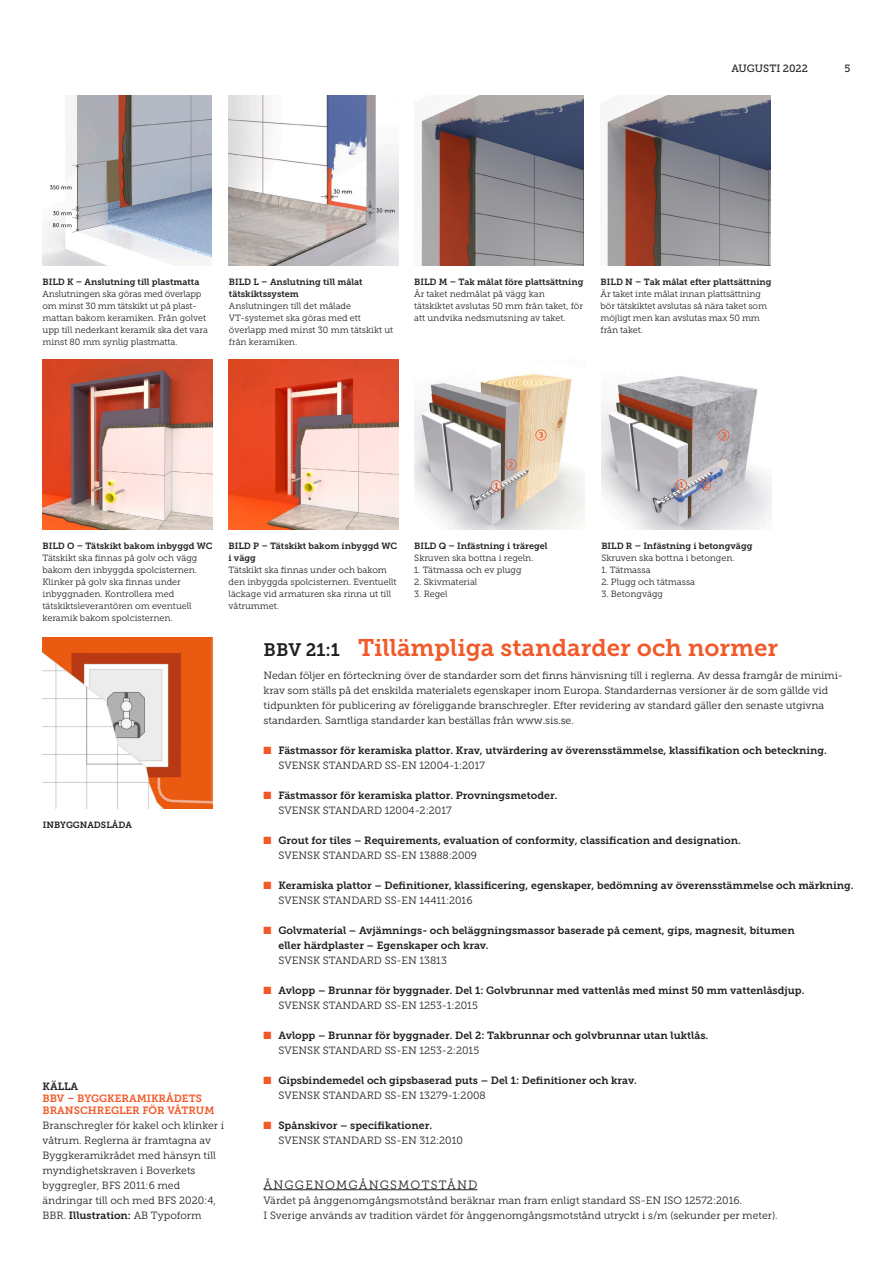
<style>
.page{position:relative;width:893px;height:1263px;background:#fff}
.page>*{position:absolute;margin:0;border:0;box-sizing:border-box;transform-origin:0 0}
.t1{font:24px "Museo Slab 700";color:#f15929}
.t2{font:12px "Museo Slab 300";letter-spacing:.1em;color:#231f20}
.t3{font:10.5px/15px "Museo Slab 300";letter-spacing:-.005em;color:#231f20}
.t4{font:10.5px/15px "Museo Slab 700";color:#231f20}
.t5{font:10.5px/12px "Museo Slab 700";color:#f15929}
.t6{font:10.5px "Museo Slab 500";color:#231f20}
.t7{font:9px/12px "Museo Slab 300";color:#231f20}
.t8{font:9px/12px "Museo Slab 700";color:#231f20}
.s1{font-family:"Museo Slab 700"}
.s2{font-size:18px;color:#231f20}
.s3{color:#f15929}
</style>
<div class="page">
<img style="left:43px;top:638px;width:169px;height:170px">
<img style="left:229px;top:96px;width:169px;height:170px">
<img style="left:43px;top:96px;width:169px;height:170px">
<img style="left:421px;top:96px;width:163px;height:170px">
<img style="left:607px;top:96px;width:163px;height:170px">
<img style="left:43px;top:359px;width:170px;height:170px">
<img style="left:229px;top:359px;width:170px;height:170px">
<img style="left:414px;top:373px;width:170px;height:156px">
<svg style="left:535px;top:429px;width:12px;height:12px"></svg>
<svg style="left:505px;top:459px;width:12px;height:11px"></svg>
<svg style="left:491px;top:480px;width:11px;height:11px"></svg>
<img style="left:601px;top:376px;width:170px;height:153px">
<svg style="left:718px;top:429px;width:11px;height:12px"></svg>
<svg style="left:700px;top:479px;width:11px;height:11px"></svg>
<svg style="left:676px;top:479px;width:11px;height:11px"></svg>
<hr style="left:264px;top:1189px;width:213px;height:1px;background:#231f20">
<p class="t6" style="left:731px;top:62px;width:78px">AUGUSTI 2022</p>
<p class="t6" style="left:844px;top:62px;width:7px">5</p>
<p class="t8" style="left:43px;top:276px;width:158px">BILD K – Anslutning till plastmatta</p>
<p class="t7" style="left:43px;top:288px;width:167px">Anslutningen ska göras med överlapp om minst 30 mm tätskikt ut på plast&shy;mattan bakom keramiken. Från golvet upp till nederkant keramik ska det vara minst 80 mm synlig plastmatta.</p>
<p class="t8" style="left:229px;top:276px;width:135px">BILD L – Anslutning till målat tätskiktssystem</p>
<p class="t7" style="left:229px;top:300px;width:166px">Anslutningen till det målade<br>VT-systemet ska göras med ett överlapp med minst 30 mm tätskikt ut från keramiken.</p>
<p class="t8" style="left:414px;top:276px;width:171px">BILD M – Tak målat före plattsättning</p>
<p class="t7" style="left:414px;top:288px;width:170px">Är taket nedmålat på vägg kan tätskiktet avslutas 50 mm från taket, för att undvika nedsmutsning av taket.</p>
<p class="t8" style="left:601px;top:276px;width:172px">BILD N – Tak målat efter plattsättning</p>
<p class="t7" style="left:601px;top:288px;width:168px">Är taket inte målat innan plattsättning bör tätskiktet avslutas så nära taket som möjligt men kan avslutas max 50 mm från taket.</p>
<p class="t8" style="left:43px;top:540px;width:172px">BILD O – Tätskikt bakom inbyggd WC</p>
<p class="t7" style="left:43px;top:552px;width:156px">Tätskikt ska finnas på golv och vägg bakom den inbyggda spolcisternen.<br>Klinker på golv ska finnas under inbyggnaden. Kontrollera med tätskiktsleverantören om eventuell keramik bakom spolcisternen.</p>
<p class="t8" style="left:229px;top:540px;width:170px">BILD P – Tätskikt bakom inbyggd WC i vägg</p>
<p class="t7" style="left:229px;top:564px;width:169px">Tätskikt ska finnas under och bakom den inbyggda spolcisternen. Eventuellt läckage vid armaturen ska rinna ut till våtrummet.</p>
<p class="t8" style="left:414px;top:540px;width:135px">BILD Q – Infästning i träregel</p>
<p class="t7" style="left:414px;top:552px;width:121px">Skruven ska bottna i regeln.</p>
<p class="t7" style="left:414px;top:564px;width:109px">1. Tätmassa och ev plugg</p>
<p class="t7" style="left:414px;top:576px;width:65px">2. Skivmaterial</p>
<p class="t7" style="left:414px;top:588px;width:35px">3. Regel</p>
<p class="t8" style="left:601px;top:540px;width:153px">BILD R – Infästning i betongvägg</p>
<p class="t7" style="left:601px;top:552px;width:135px">Skruven ska bottna i betongen.</p>
<p class="t7" style="left:601px;top:564px;width:51px">1. Tätmassa</p>
<p class="t7" style="left:601px;top:576px;width:95px">2. Plugg och tätmassa</p>
<p class="t7" style="left:601px;top:588px;width:63px">3. Betongvägg</p>
<p class="t8" style="left:43px;top:818px;width:91px">INBYGGNADSLÅDA</p>
<p class="t4" style="left:43px;top:1078px;width:37px">KÄLLA</p>
<p class="t5" style="left:43px;top:1092px;width:174px">BBV – BYGGKERAMIKRÅDETS<br>BRANSCHREGLER FÖR VÅTRUM</p>
<p class="t3" style="left:43px;top:1117px;width:183px">Branschregler för kakel och klinker i våtrum. Reglerna är framtagna av<br>Byggkeramikrådet med hänsyn till myndighetskraven i Boverkets byggregler, BFS 2011:6 med ändringar till och med BFS 2020:4,<br>BBR. <span class="s1">Illustration:</span> AB Typoform</p>
<h1 class="t1" style="left:264px;top:634px;width:516px"><span class="s2">BBV 21:1</span> Tillämpliga standarder och normer</h1>
<p class="t3" style="left:264px;top:667px;width:581px">Nedan följer en förteckning över de standarder som det finns hänvisning till i reglerna. Av dessa framgår de minimi&shy;krav som ställs på det enskilda materialets egenskaper inom Europa. Standardernas versioner är de som gällde vid tidpunkten för publicering av föreliggande branschregler. Efter revidering av standard gäller den senaste utgivna standarden. Samtliga standarder kan beställas från www.sis.se.</p>
<p class="t4" style="left:264px;top:742px;width:565px"><span class="s3">■</span> Fästmassor för keramiska plattor. Krav, utvärdering av överensstämmelse, klassifikation och beteckning.</p>
<p class="t3" style="left:279px;top:757px;width:208px">SVENSK STANDARD SS-EN 12004-1:2017</p>
<p class="t4" style="left:264px;top:787px;width:295px"><span class="s3">■</span> Fästmassor för keramiska plattor. Provningsmetoder.</p>
<p class="t3" style="left:279px;top:802px;width:175px">SVENSK STANDARD 12004-2:2017</p>
<p class="t4" style="left:264px;top:832px;width:479px"><span class="s3">■</span> Grout for tiles – Requirements, evaluation of conformity, classification and designation.</p>
<p class="t3" style="left:279px;top:847px;width:200px">SVENSK STANDARD SS-EN 13888:2009</p>
<p class="t4" style="left:264px;top:877px;width:591px"><span class="s3">■</span> Keramiska plattor – Definitioner, klassificering, egenskaper, bedömning av överensstämmelse och märkning.</p>
<p class="t3" style="left:279px;top:892px;width:195px">SVENSK STANDARD SS-EN 14411:2016</p>
<p class="t4" style="left:278px;top:922px;width:518px;text-indent:-15px"><span class="s3">■</span> Golvmaterial – Avjämnings- och beläggningsmassor baserade på cement, gips, magnesit, bitumen eller härdplaster – Egenskaper och krav.</p>
<p class="t3" style="left:279px;top:952px;width:170px">SVENSK STANDARD SS-EN 13813</p>
<p class="t4" style="left:264px;top:982px;width:542px"><span class="s3">■</span> Avlopp – Brunnar för byggnader. Del 1: Golvbrunnar med vattenlås med minst 50 mm vattenlåsdjup.</p>
<p class="t3" style="left:279px;top:997px;width:201px">SVENSK STANDARD SS-EN 1253-1:2015</p>
<p class="t4" style="left:264px;top:1027px;width:446px"><span class="s3">■</span> Avlopp – Brunnar för byggnader. Del 2: Takbrunnar och golvbrunnar utan luktlås.</p>
<p class="t3" style="left:279px;top:1042px;width:202px">SVENSK STANDARD SS-EN 1253-2:2015</p>
<p class="t4" style="left:264px;top:1072px;width:375px"><span class="s3">■</span> Gipsbindemedel och gipsbaserad puts – Del 1: Definitioner och krav.</p>
<p class="t3" style="left:279px;top:1087px;width:209px">SVENSK STANDARD SS-EN 13279-1:2008</p>
<p class="t4" style="left:264px;top:1117px;width:170px"><span class="s3">■</span> Spånskivor – specifikationer.</p>
<p class="t3" style="left:279px;top:1132px;width:186px">SVENSK STANDARD SS-EN 312:2010</p>
<p class="t2" style="left:264px;top:1178px;width:215px">ÅNGGENOMGÅNGSMOTSTÅND</p>
<p class="t3" style="left:264px;top:1192px;width:516px">Värdet på ånggenomgångsmotstånd beräknar man fram enligt standard SS-EN ISO 12572:2016.<br>I Sverige används av tradition värdet för ånggenomgångsmotstånd utryckt i s/m (sekunder per meter).</p>
</div>
